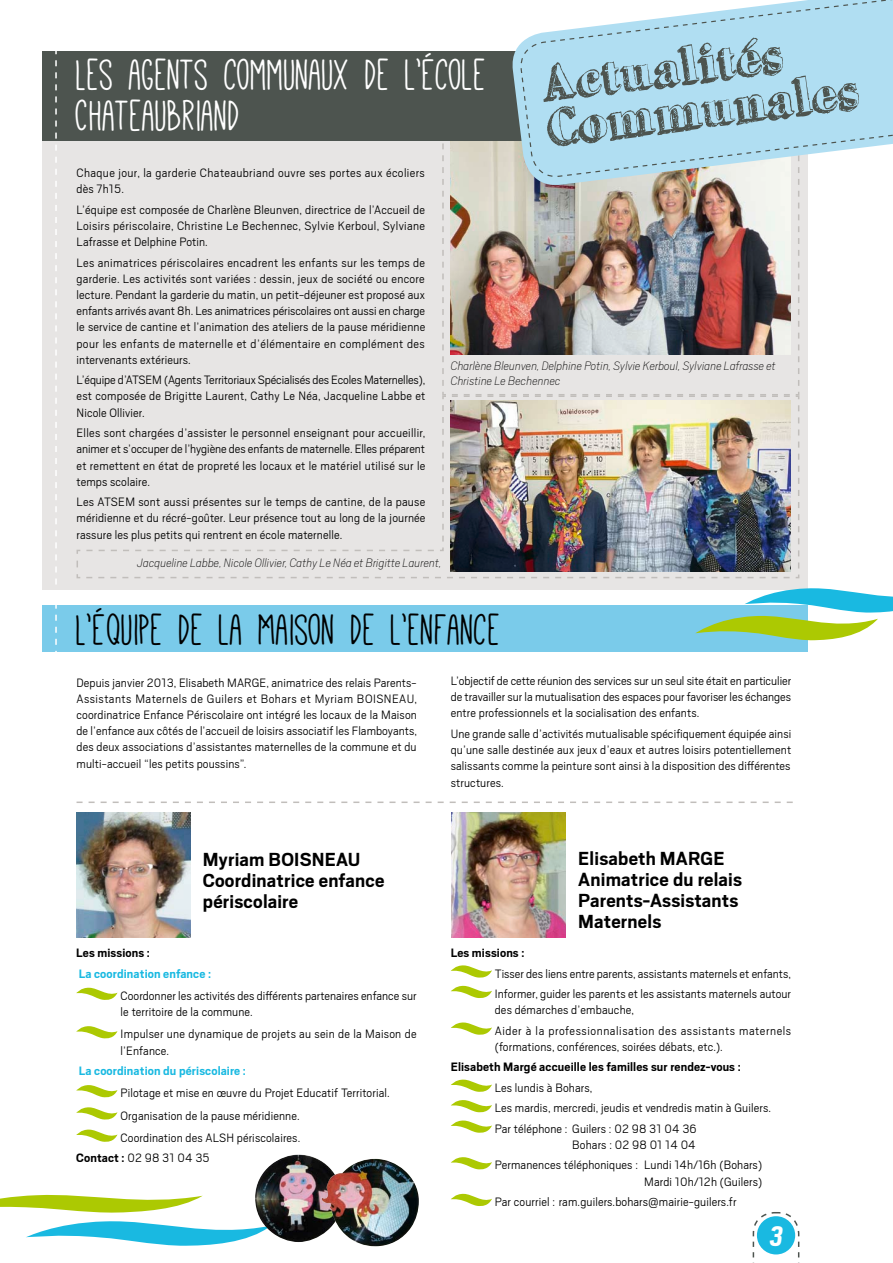
<style>
.page{position:relative;width:893px;height:1263px;background:#fff}
.page>*{position:absolute;margin:0;border:0;box-sizing:border-box;transform-origin:0 0}
.t1{font:49.5px/45px "Grutch Shaded";color:#4d544f}
.t2{font:48px/40.5px "Mathlete Bulky";letter-spacing:.015em;color:#fff}
.t3{font:48px "Mathlete Bulky";letter-spacing:.015em;color:#000}
.t4{font:italic 700 31.5px "Scout Cond";color:#fff}
.t5{font:700 21px/21px "Scout";letter-spacing:.01em;color:#000}
.t6{font:300 13.5px/16.2px "Scout";letter-spacing:.01em;color:#000}
.t7{font:italic 100 13.5px/15px "Scout";letter-spacing:.005em;color:#000}
.t8{font:700 13.5px "Scout";letter-spacing:.01em;color:#000}
.t9{font:300 13.5px/20.4px "Scout";letter-spacing:.04em;color:#000}
.t10{font:700 13.5px "Scout";letter-spacing:.01em;color:#19b9e1}
.s1{font-weight:700}
</style>
<div class="page">
<div style="left:43px;top:87px;width:765px;height:503px;background:#e7e5e4"></div>
<svg style="left:76px;top:549px;width:724px;height:30px"></svg>
<div style="left:43px;top:51px;width:776px;height:89px;background:#4d544f"></div>
<div style="left:43px;top:605px;width:765px;height:47px;background:#7acbea"></div>
<img style="left:442px;top:76px;width:358px;height:492px">
<svg style="left:520px;top:0;width:373px;height:178px;background:#bae0f1"></svg>
<svg style="left:752px;top:1212px;width:48px;height:51px"></svg>
<svg style="left:76px;top:987px;width:41px;height:13px"></svg>
<svg style="left:76px;top:1026px;width:41px;height:13px"></svg>
<svg style="left:76px;top:1085px;width:41px;height:13px"></svg>
<svg style="left:76px;top:1107px;width:41px;height:13px"></svg>
<svg style="left:76px;top:1129px;width:41px;height:13px"></svg>
<svg style="left:451px;top:965px;width:41px;height:13px"></svg>
<svg style="left:451px;top:985px;width:41px;height:13px"></svg>
<svg style="left:451px;top:1022px;width:41px;height:13px"></svg>
<svg style="left:451px;top:1079px;width:41px;height:13px"></svg>
<svg style="left:451px;top:1100px;width:41px;height:13px"></svg>
<svg style="left:451px;top:1120px;width:41px;height:13px"></svg>
<svg style="left:451px;top:1157px;width:41px;height:13px"></svg>
<svg style="left:451px;top:1193px;width:41px;height:13px"></svg>
<img style="left:451px;top:401px;width:340px;height:171px">
<div style="left:757px;top:1216px;width:38px;height:38px;background:#19b9e1;border-radius:50%"></div>
<svg style="left:0;top:1194px;width:203px;height:18px"></svg>
<svg style="left:695px;top:588px;width:198px;height:52px"></svg>
<svg style="left:26px;top:1221px;width:241px;height:25px"></svg>
<svg style="left:55px;top:51px;width:2px;height:601px"></svg>
<svg style="left:77px;top:801px;width:716px;height:2px"></svg>
<img style="left:77px;top:812px;width:113px;height:125px">
<img style="left:452px;top:812px;width:114px;height:125px">
<img style="left:255px;top:1154px;width:87px;height:88px;border-radius:43px">
<img style="left:321px;top:1159px;width:98px;height:87px">
<h2 class="t2" style="left:77px;top:55px;width:411px">LES AGENTS COMMUNAUX DE L’ÉCOLE<br>CHATEAUBRIAND</h2>
<h1 class="t1" style="left:539px;top:61px;width:315px;rotate:-7deg">Actualités<br>Communales</h1>
<p class="t6" style="left:77px;top:164px;width:350px">Chaque jour, la garderie Chateaubriand ouvre ses portes aux écoliers dès 7h15.</p>
<p class="t6" style="left:77px;top:201px;width:350px;text-align:justify">L’équipe est composée de Charlène Bleunven, directrice de l’Accueil de Loisirs périscolaire, Christine Le Bechennec, Sylvie Kerboul, Sylviane Lafrasse et Delphine Potin.</p>
<p class="t6" style="left:77px;top:254px;width:350px;text-align:justify">Les animatrices périscolaires encadrent les enfants sur les temps de garderie. Les activités sont variées : dessin, jeux de société ou encore lecture. Pendant la garderie du matin, un petit-déjeuner est proposé aux enfants arrivés avant 8h. Les animatrices périscolaires ont aussi en charge le service de cantine et l’animation des ateliers de la pause méridienne pour les enfants de maternelle et d’élémentaire en complément des intervenants extérieurs.</p>
<p class="t6" style="left:77px;top:371px;width:350px;text-align:justify">L’équipe d’ATSEM (Agents Territoriaux Spécialisés des Ecoles Maternelles), est composée de Brigitte Laurent, Cathy Le Néa, Jacqueline Labbe et Nicole Ollivier.</p>
<p class="t6" style="left:77px;top:424px;width:351px;text-align:justify">Elles sont chargées d’assister le personnel enseignant pour accueillir, animer et s’occuper de l’hygiène des enfants de maternelle. Elles préparent et remettent en état de propreté les locaux et le matériel utilisé sur le temps scolaire.</p>
<p class="t6" style="left:77px;top:493px;width:350px;text-align:justify">Les ATSEM sont aussi présentes sur le temps de cantine, de la pause méridienne et du récré-goûter. Leur présence tout au long de la journée rassure les plus petits qui rentrent en école maternelle.</p>
<p class="t7" style="left:137px;top:555px;width:306px">Jacqueline Labbe, Nicole Ollivier, Cathy Le Néa et Brigitte Laurent,</p>
<p class="t7" style="left:451px;top:357px;width:327px">Charlène Bleunven, Delphine Potin, Sylvie Kerboul, Sylviane Lafrasse et<br>Christine Le Bechennec</p>
<h2 class="t3" style="left:77px;top:607px;width:425px">L’ÉQUIPE DE LA MAISON DE L’ENFANCE</h2>
<p class="t6" style="left:77px;top:674px;width:342px;text-align:justify">Depuis janvier 2013, Elisabeth MARGE, animatrice des relais Parents-Assistants Maternels de Guilers et Bohars et Myriam BOISNEAU, coordinatrice Enfance Périscolaire ont intégré les locaux de la Maison de l’enfance aux côtés de l’accueil de loisirs associatif les Flamboyants, des deux associations d’assistantes maternelles de la commune et du multi-accueil “les petits poussins”.</p>
<h3 class="t5" style="left:203px;top:848px;width:183px">Myriam BOISNEAU<br>Coordinatrice enfance périscolaire</h3>
<p class="t8" style="left:76px;top:944px;width:75px">Les missions :</p>
<p class="t10" style="left:79px;top:965px;width:134px">La coordination enfance :</p>
<p class="t6" style="left:121px;top:987px;width:298px">Coordonner les activités des différents partenaires enfance sur le territoire de la commune.</p>
<p class="t6" style="left:121px;top:1025px;width:297px">Impulser une dynamique de projets au sein de la Maison de l’Enfance.</p>
<p class="t10" style="left:79px;top:1062px;width:169px">La coordination du périscolaire :</p>
<p class="t6" style="left:121px;top:1081px;width:271px;line-height:22.2px">Pilotage et mise en œuvre du Projet Educatif Territorial.<br>Organisation de la pause méridienne.<br>Coordination des ALSH périscolaires.</p>
<p class="t6" style="left:76px;top:1149px;width:135px"><span class="s1">Contact :</span> 02 98 31 04 35</p>
<p class="t6" style="left:451px;top:672px;width:342px;text-align:justify">L’objectif de cette réunion des services sur un seul site était en particulier de travailler sur la mutualisation des espaces pour favoriser les échanges entre professionnels et la socialisation des enfants.</p>
<p class="t6" style="left:451px;top:725px;width:342px;text-align:justify">Une grande salle d’activités mutualisable spécifiquement équipée ainsi qu’une salle destinée aux jeux d’eaux et autres loisirs potentiellement salissants comme la peinture sont ainsi à la disposition des différentes structures.</p>
<h3 class="t5" style="left:578px;top:847px;width:165px">Elisabeth MARGE<br>Animatrice du relais<br>Parents-Assistants<br>Maternels</h3>
<p class="t8" style="left:451px;top:944px;width:75px">Les missions :</p>
<p class="t6" style="left:495px;top:962px;width:298px;line-height:20.4px">Tisser des liens entre parents, assistants maternels et enfants,<br>Informer, guider les parents et les assistants maternels autour</p>
<p class="t9" style="left:495px;top:999px;width:298px">des démarches d’embauche,<br>Aider à la professionnalisation des assistants maternels</p>
<p class="t6" style="left:495px;top:1038px;width:230px">(formations, conférences, soirées débats, etc.).</p>
<p class="t8" style="left:451px;top:1058px;width:291px">Elisabeth Margé accueille les familles sur rendez-vous :</p>
<p class="t6" style="left:495px;top:1077px;width:278px;line-height:20.4px">Les lundis à Bohars,<br>Les mardis, mercredi, jeudis et vendredis matin à Guilers.<br>Par téléphone : Guilers : 02 98 31 04 36</p>
<p class="t6" style="left:495px;top:1134px;width:269px;line-height:20.4px;text-indent:77px">Bohars : 02 98 01 14 04<br>Permanences téléphoniques : Lundi 14h/16h (Bohars)</p>
<p class="t6" style="left:495px;top:1170px;width:269px;line-height:20.4px;text-indent:149px">Mardi 10h/12h (Guilers)<br>Par courriel : ram.guilers.bohars@mairie-guilers.fr</p>
<h3 class="t4" style="left:770px;top:1215px;width:14px">3</h3>
</div>
